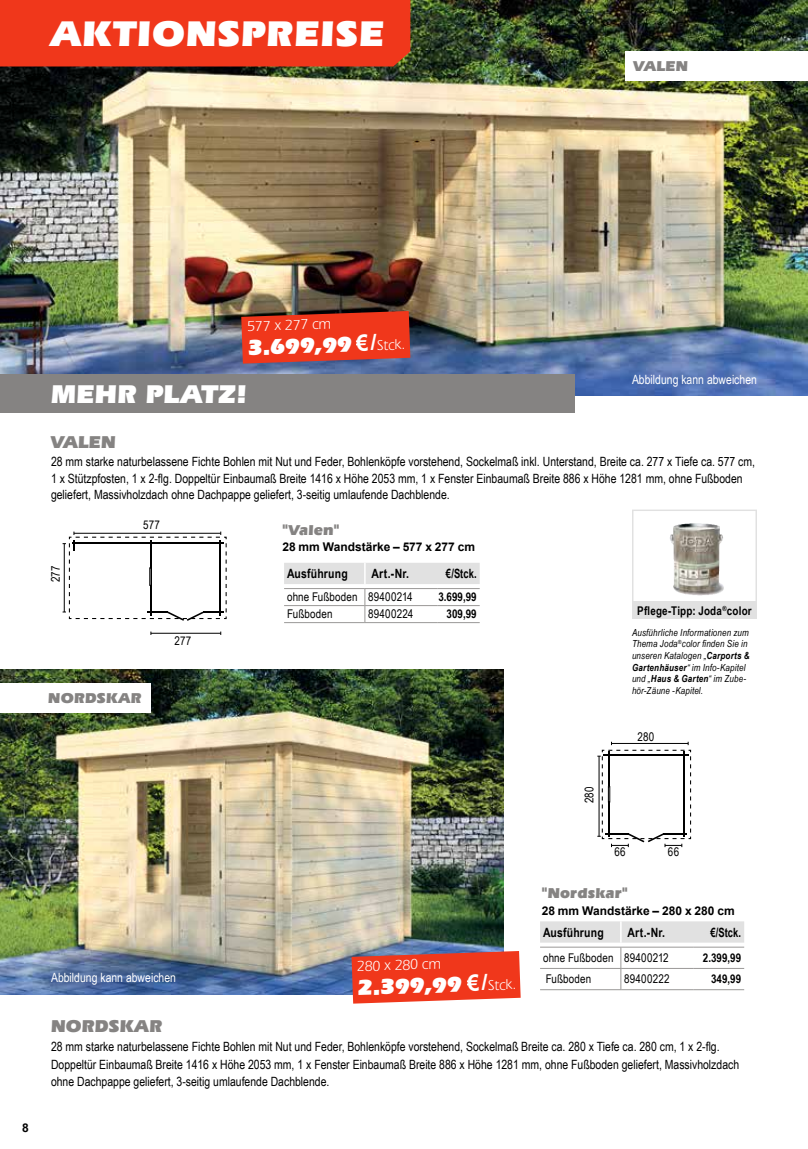
<style>
.page{position:relative;width:808px;height:1149px;background:#fff}
.page>*{position:absolute;margin:0;border:0;box-sizing:border-box;transform-origin:0 0}
.t1{font:900 37.5px "Eras IT Cby BT";letter-spacing:.03em;color:#fff}
.t2{font:900 27px "Eras IT Cby BT";letter-spacing:.01em;color:#fff}
.t3{font:900 22.5px "Eras IT Cby BT";color:#fff}
.t4{font:900 18px "Eras IT Cby BT";letter-spacing:.015em;color:#858382}
.t5{font:900 15px "Eras IT Cby BT";letter-spacing:.01em;color:#858382}
.t6{font:15px "Eras IT Cby BT";color:#fff}
.t7{font:12.75px/16.5px "Arial Narrow";color:#000}
.t8{font:12.75px "Arial Narrow";color:#fff}
.t9{font:700 12.75px "Arial Narrow";letter-spacing:.015em;color:#000}
.t10{font:700 12.75px "Arial Narrow";letter-spacing:.015em;color:#000;scale:.9 1}
.t11{font:12px "Arial Narrow";letter-spacing:.01em;color:#000}
.t12{font:700 12px "Arial Narrow";letter-spacing:.01em;color:#000}
.t13{font:700 12px "Arial";letter-spacing:-.005em;color:#000}
.t14{font:italic 9.75px/11.7px "Arial Narrow";letter-spacing:.015em;color:#000}
.s1{font-family:"Arial";font-weight:700}
.s2{font-weight:400;font-size:14.85px}
.s3{font-weight:700}
</style>
<div class="page">
<img style="left:0;top:669px;width:504px;height:324px">
<svg style="left:351px;top:950px;width:170px;height:53px;background:#e54632"></svg>
<hr style="left:540px;top:989px;width:81px;height:1px;background:#9a9897">
<hr style="left:693px;top:989px;width:51px;height:1px;background:#9a9897">
<hr style="left:621px;top:989px;width:72px;height:1px;background:#9a9897">
<svg style="left:540px;top:921px;width:204px;height:68px"></svg>
<hr style="left:620px;top:921px;width:2px;height:21px;background:#fff">
<hr style="left:151px;top:632px;width:70px;height:1px;background:#000">
<svg style="left:63px;top:531px;width:164px;height:89px"></svg>
<img style="left:0;top:0;width:808px;height:395px">
<div style="left:0;top:374px;width:574px;height:38px;background:#858382"></div>
<svg style="left:241px;top:311px;width:169px;height:52px;background:#dc3821"></svg>
<div style="left:0;top:0;width:410px;height:66px;background:#f0371b"></div>
<hr style="left:284px;top:622px;width:81px;height:1px;background:#9a9897">
<hr style="left:365px;top:622px;width:72px;height:1px;background:#9a9897">
<hr style="left:437px;top:622px;width:43px;height:1px;background:#9a9897">
<svg style="left:284px;top:563px;width:196px;height:59px"></svg>
<hr style="left:364px;top:562px;width:2px;height:22px;background:#fff">
<svg style="left:597px;top:741px;width:95px;height:105px"></svg>
<img style="left:670px;top:523px;width:54px;height:72px">
<div style="left:632px;top:509px;width:125px;height:101px;border:1px solid #e1e1e1"></div>
<div style="left:632px;top:601px;width:125px;height:18px;background:#e1e1e1"></div>
<div style="left:0;top:683px;width:150px;height:30px;background:#fff"></div>
<div style="left:625px;top:51px;width:183px;height:30px;background:#fff"></div>
<h1 class="t1" style="left:51px;top:10px;width:334px">AKTIONSPREISE</h1>
<p class="t5" style="left:634px;top:56px;width:56px">VALEN</p>
<p class="t13" style="left:22px;top:1119px;width:8px">8</p>
<p class="t6" style="left:247px;top:317px;width:85px;rotate:-2deg">577 x 277 cm</p>
<h3 class="t3" style="left:247px;top:333px;width:159px;rotate:-2deg">3.699,99 <span class="s1">€/</span><span class="s2">Stck.</span></h3>
<h2 class="t2" style="left:51px;top:376px;width:198px">MEHR PLATZ!</h2>
<p class="t8" style="left:632px;top:370px;width:126px">Abbildung kann abweichen</p>
<h3 class="t4" style="left:51px;top:430px;width:66px">VALEN</h3>
<p class="t7" style="left:51px;top:453px;width:706px">28 mm starke naturbelassene Fichte Bohlen mit Nut und Feder, Bohlenköpfe vorstehend, Sockelmaß inkl. Unterstand, Breite ca. 277 x Tiefe ca. 577 cm,<br>1 x Stützpfosten, 1 x 2-flg. Doppeltür Einbaumaß Breite 1416 x Höhe 2053 mm, 1 x Fenster Einbaumaß Breite 886 x Höhe 1281 mm, ohne Fußboden geliefert, Massivholzdach ohne Dachpappe geliefert, 3-seitig umlaufende Dachblende.</p>
<p class="t11" style="left:47px;top:582px;width:18px;rotate:-90deg">277</p>
<p class="t11" style="left:143px;top:515px;width:18px">577</p>
<p class="t5" style="left:48px;top:688px;width:95px">NORDSKAR</p>
<p class="t11" style="left:174px;top:631px;width:18px">277</p>
<p class="t8" style="left:51px;top:967px;width:126px">Abbildung kann abweichen</p>
<p class="t5" style="left:282px;top:520px;width:59px">"Valen"</p>
<p class="t13" style="left:282px;top:539px;width:194px">28 mm Wandstärke – 577 x 277 cm</p>
<p class="t9" style="left:287px;top:563px;width:62px">Ausführung</p>
<p class="t9" style="left:371px;top:563px;width:39px">Art.-Nr.</p>
<p class="t10" style="left:446px;top:563px;width:36px">€/Stck.</p>
<p class="t11" style="left:287px;top:588px;width:127px">ohne Fußboden 89400214</p>
<p class="t12" style="left:438px;top:588px;width:40px">3.699,99</p>
<p class="t11" style="left:287px;top:605px;width:47px">Fußboden</p>
<p class="t11" style="left:368px;top:605px;width:47px">89400224</p>
<p class="t12" style="left:447px;top:605px;width:32px">309,99</p>
<p class="t6" style="left:357px;top:957px;width:85px;rotate:-2deg">280 x 280 cm</p>
<h3 class="t3" style="left:357px;top:973px;width:160px;rotate:-2deg">2.399,99 <span class="s1">€/</span><span class="s2">Stck.</span></h3>
<p class="t12" style="left:637px;top:601px;width:116px">Pflege-Tipp: Joda<sup>®</sup>color</p>
<p class="t14" style="left:632px;top:626px;width:119px">Ausführliche Informationen zum<br>Thema Joda<sup>®</sup>color finden Sie in unseren Katalogen „<span class="s3">Carports &amp;<br>Gartenhäuser</span>“ im Info-Kapitel und „<span class="s3">Haus &amp; Garten</span>“ im Zube&shy;hör-Zäune -Kapitel.</p>
<p class="t11" style="left:580px;top:802px;width:18px;rotate:-90deg">280</p>
<p class="t11" style="left:638px;top:727px;width:18px">280</p>
<p class="t11" style="left:614px;top:842px;width:13px">66</p>
<p class="t11" style="left:668px;top:842px;width:13px">66</p>
<p class="t5" style="left:542px;top:883px;width:87px">"Nordskar"</p>
<p class="t13" style="left:542px;top:902px;width:194px">28 mm Wandstärke – 280 x 280 cm</p>
<p class="t9" style="left:543px;top:922px;width:62px">Ausführung</p>
<p class="t9" style="left:627px;top:922px;width:39px">Art.-Nr.</p>
<p class="t10" style="left:710px;top:922px;width:36px">€/Stck.</p>
<p class="t11" style="left:543px;top:948px;width:127px">ohne Fußboden 89400212</p>
<p class="t12" style="left:703px;top:948px;width:40px">2.399,99</p>
<p class="t11" style="left:546px;top:970px;width:47px">Fußboden</p>
<p class="t11" style="left:624px;top:970px;width:47px">89400222</p>
<p class="t12" style="left:711px;top:969px;width:32px">349,99</p>
<h3 class="t4" style="left:51px;top:1014px;width:113px">NORDSKAR</h3>
<p class="t7" style="left:51px;top:1035px;width:690px;line-height:18.6px">28 mm starke naturbelassene Fichte Bohlen mit Nut und Feder, Bohlenköpfe vorstehend, Sockelmaß Breite ca. 280 x Tiefe ca. 280 cm, 1 x 2-flg.<br>Doppeltür Einbaumaß Breite 1416 x Höhe 2053 mm, 1 x Fenster Einbaumaß Breite 886 x Höhe 1281 mm, ohne Fußboden geliefert, Massivholzdach</p>
<p class="t7" style="left:51px;top:1072px;width:280px">ohne Dachpappe geliefert, 3-seitig umlaufende Dachblende.</p>
</div>
